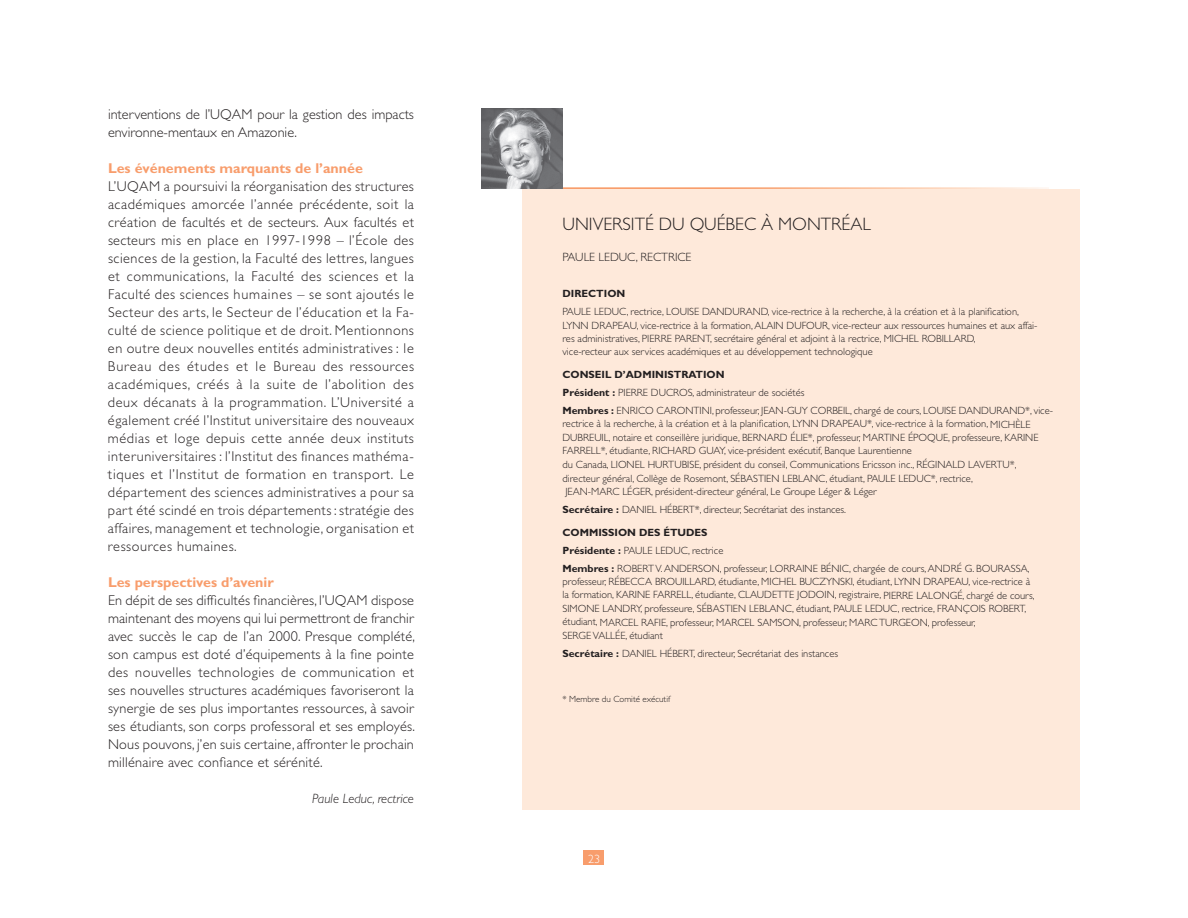
<style>
.page{position:relative;width:1188px;height:918px;background:#fff}
.page>*{position:absolute;margin:0;border:0;box-sizing:border-box;transform-origin:0 0}
.t1{font:300 18px "Gill Sans";color:#231f20}
.t2{font:300 14.25px/18px "Gill Sans";letter-spacing:.015em;color:#231f20;text-align:justify}
.t3{font:700 14.25px "Gill Sans";color:#f89d6c}
.t4{font:italic 300 13.5px "Gill Sans";color:#231f20}
.t5{font:300 12px "Gill Sans";color:#231f20}
.t6{font:300 12px "Gill Sans";color:#fff}
.t7{font:300 10.5px/13.5px "Gill Sans";color:#231f20}
.t8{font:700 10.5px "Gill Sans";color:#231f20}
.t9{font:300 9px "Gill Sans";color:#231f20}
.s1{font-weight:700}
</style>
<div class="page">
<div style="left:584px;top:850px;width:20px;height:15px;background:#f89d6c"></div>
<div style="left:522px;top:189px;width:558px;height:621px;background:#fee9da"></div>
<img style="left:482px;top:108px;width:80px;height:81px">
<h2 class="t2" style="left:108px;top:105px;width:308px">interventions de l’UQAM pour la gestion des impacts environne-mentaux en Amazonie.</h2>
<h2 class="t3" style="left:108px;top:159px;width:256px">Les événements marquants de l’année</h2>
<p class="t2" style="left:108px;top:177px;width:308px">L’UQAM a poursuivi la réorganisation des structures académiques amorcée l’année précédente, soit la création de facultés et de secteurs. Aux facultés et secteurs mis en place en 1997-1998 – l’École des sciences de la gestion, la Faculté des lettres, langues et communications, la Faculté des sciences et la Faculté des sciences humaines – se sont ajoutés le Secteur des arts, le Secteur de l’éducation et la Fa&shy;culté de science politique et de droit. Mentionnons en outre deux nouvelles entités administratives : le Bureau des études et le Bureau des ressources académiques, créés à la suite de l’abolition des deux décanats à la programmation. L’Université a également créé l’Institut universitaire des nouveaux médias et loge depuis cette année deux instituts interuniversitaires : l’Institut des finances mathéma&shy;tiques et l’Institut de formation en transport. Le département des sciences administratives a pour sa part été scindé en trois départements : stratégie des affaires, management et technologie, organisation et ressources humaines.</p>
<h2 class="t3" style="left:108px;top:573px;width:167px">Les perspectives d’avenir</h2>
<p class="t2" style="left:108px;top:591px;width:309px">En dépit de ses difficultés financières, l’UQAM dispose maintenant des moyens qui lui permettront de franchir avec succès le cap de l’an 2000. Presque complété, son campus est doté d’équipements à la fine pointe des nouvelles technologies de communication et ses nouvelles structures académiques favoriseront la synergie de ses plus importantes ressources, à savoir ses étudiants, son corps professoral et ses employés.<br>Nous pouvons, j’en suis certaine, affronter le prochain millénaire avec confiance et sérénité.</p>
<p class="t4" style="left:312px;top:791px;width:103px">Paule Leduc, rectrice</p>
<h1 class="t1" style="left:562px;top:213px;width:310px">UNIVERSITÉ DU QUÉBEC À MONTRÉAL</h1>
<p class="t5" style="left:562px;top:250px;width:131px">PAULE LEDUC, RECTRICE</p>
<p class="t8" style="left:562px;top:287px;width:64px">DIRECTION</p>
<p class="t7" style="left:562px;top:305px;width:477px">PAULE LEDUC, rectrice, LOUISE DANDURAND, vice-rectrice à la recherche, à la création et à la planification, LYNN DRAPEAU, vice-rectrice à la formation, ALAIN DUFOUR, vice-recteur aux ressources humaines et aux affai&shy;res administratives, PIERRE PARENT, secrétaire général et adjoint à la rectrice, MICHEL ROBILLARD,<br>vice-recteur aux services académiques et au développement technologique</p>
<p class="t7" style="left:562px;top:365px;width:492px;line-height:18px"><span class="s1">CONSEIL D’ADMINISTRATION<br>Président :</span> PIERRE DUCROS, administrateur de sociétés<br><span class="s1">Membres :</span> ENRICO CARONTINI, professeur, JEAN-GUY CORBEIL, chargé de cours, LOUISE DANDURAND*, vice-</p>
<p class="t7" style="left:562px;top:417px;width:478px">rectrice à la recherche, à la création et à la planification, LYNN DRAPEAU*, vice-rectrice à la formation, MICHÈLE DUBREUIL, notaire et conseillère juridique, BERNARD ÉLIE*, professeur, MARTINE ÉPOQUE, professeure, KARINE FARRELL*, étudiante, RICHARD GUAY, vice-président exécutif, Banque Laurentienne<br>du Canada, LIONEL HURTUBISE, président du conseil, Communications Ericsson inc., RÉGINALD LAVERTU*, directeur général, Collège de Rosemont, SÉBASTIEN LEBLANC, étudiant, PAULE LEDUC*, rectrice,<br>JEAN-MARC LÉGER, président-directeur général, Le Groupe Léger &amp; Léger</p>
<p class="t7" style="left:562px;top:498px;width:285px;line-height:22.5px"><span class="s1">Secrétaire :</span> DANIEL HÉBERT*, directeur, Secrétariat des instances.<br><span class="s1">COMMISSION DES ÉTUDES</span></p>
<p class="t7" style="left:562px;top:541px;width:469px;line-height:18px"><span class="s1">Présidente :</span> PAULE LEDUC, rectrice<br><span class="s1">Membres :</span> ROBERT V. ANDERSON, professeur, LORRAINE BÉNIC, chargée de cours, ANDRÉ G. BOURASSA,</p>
<p class="t7" style="left:562px;top:575px;width:474px">professeur, RÉBECCA BROUILLARD, étudiante, MICHEL BUCZYNSKI, étudiant, LYNN DRAPEAU, vice-rectrice à la formation, KARINE FARRELL, étudiante, CLAUDETTE JODOIN, registraire, PIERRE LALONGÉ, chargé de cours, SIMONE LANDRY, professeure, SÉBASTIEN LEBLANC, étudiant, PAULE LEDUC, rectrice, FRANÇOIS ROBERT, étudiant, MARCEL RAFIE, professeur, MARCEL SAMSON, professeur, MARC TURGEON, professeur,<br>SERGE VALLÉE, étudiant</p>
<p class="t7" style="left:562px;top:647px;width:277px"><span class="s1">Secrétaire :</span> DANIEL HÉBERT, directeur, Secrétariat des instances</p>
<p class="t9" style="left:562px;top:694px;width:109px">* Membre du Comité exécutif</p>
<p class="t6" style="left:588px;top:852px;width:13px">23</p>
</div>
